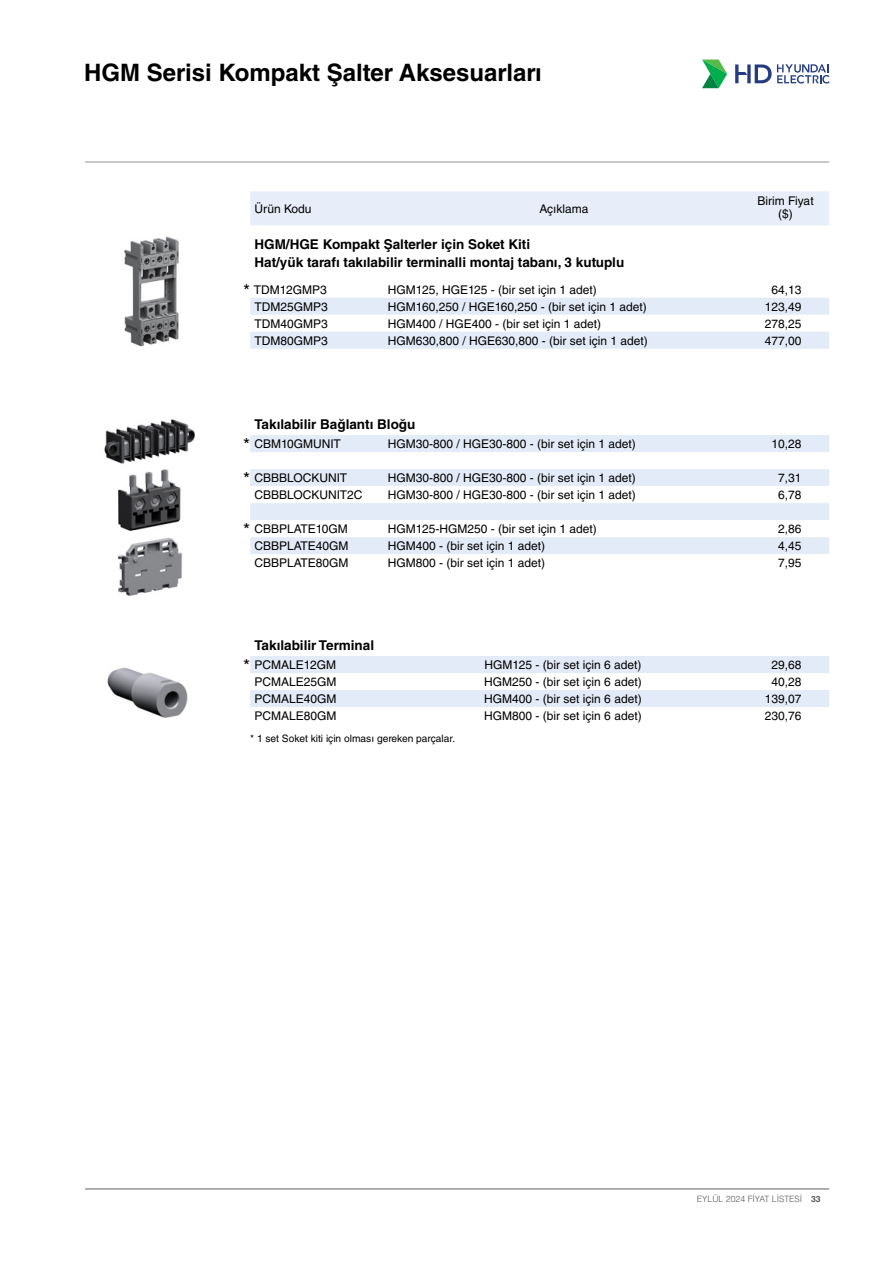
<style>
.page{position:relative;width:893px;height:1263px;background:#fff}
.page>*{position:absolute;margin:0;border:0;box-sizing:border-box;transform-origin:0 0}
.t1{font:700 24px "Helvetica LT Pro";color:#000}
.t2{font:18px/34px "Helvetica LT Pro";color:#000}
.t3{font:700 13.5px/18.3px "Helvetica LT Pro";color:#000}
.t4{font:12px/12.6px "Helvetica LT Pro";color:#000;text-align:center}
.t5{font:10.2px "Helvetica LT Pro";color:#000}
.t6{font:300 8.7px "Helvetica LT Pro";color:#58595b}
.s1{font-weight:700}
</style>
<div class="page">
<svg style="left:702px;top:60px;width:25px;height:28px"></svg>
<svg style="left:735px;top:64px;width:95px;height:20px"></svg>
<hr style="left:85px;top:1188px;width:744px;height:2px;background:#939598">
<hr style="left:85px;top:162px;width:744px;height:1px;background:#939598">
<img style="left:124px;top:236px;width:55px;height:111px">
<svg style="left:250px;top:298px;width:579px;height:51px"></svg>
<img style="left:104px;top:419px;width:91px;height:45px">
<div style="left:250px;top:435px;width:579px;height:17px;background:#e2ebf7"></div>
<svg style="left:250px;top:469px;width:579px;height:85px;fill:#e2ebf7"></svg>
<img style="left:107px;top:667px;width:81px;height:51px">
<svg style="left:250px;top:656px;width:579px;height:51px"></svg>
<div style="left:250px;top:191px;width:579px;height:34px;background:#e7eef9"></div>
<img style="left:118px;top:469px;width:63px;height:62px">
<img style="left:118px;top:537px;width:65px;height:59px">
<h1 class="t1" style="left:84px;top:58px;width:459px">HGM Serisi Kompakt Şalter Aksesuarları</h1>
<p class="t4" style="left:254px;top:203px;width:59px">Ürün Kodu</p>
<p class="t4" style="left:539px;top:203px;width:51px">Açıklama</p>
<p class="t4" style="left:757px;top:195px;width:58px">Birim Fiyat ($)</p>
<p class="t3" style="left:254px;top:235px;width:371px">HGM/HGE Kompakt Şalterler için Soket Kiti<br>Hat/yük tarafı takılabilir terminalli montaj tabanı, 3 kutuplu</p>
<p class="t4" style="left:254px;top:283px;width:74px">TDM12GMP3</p>
<p class="t4" style="left:388px;top:283px;width:211px">HGM125, HGE125 - (bir set için 1 adet)</p>
<p class="t4" style="left:772px;top:283px;width:32px">64,13</p>
<p class="t4" style="left:254px;top:300px;width:75px">TDM25GMP3</p>
<p class="t4" style="left:388px;top:300px;width:261px">HGM160,250 / HGE160,250 - (bir set için 1 adet)</p>
<p class="t4" style="left:765px;top:300px;width:38px">123,49</p>
<p class="t4" style="left:254px;top:317px;width:75px">TDM40GMP3</p>
<p class="t4" style="left:388px;top:317px;width:215px">HGM400 / HGE400 - (bir set için 1 adet)</p>
<p class="t4" style="left:765px;top:317px;width:38px">278,25</p>
<p class="t4" style="left:254px;top:334px;width:75px">TDM80GMP3</p>
<p class="t4" style="left:388px;top:334px;width:262px">HGM630,800 / HGE630,800 - (bir set için 1 adet)</p>
<p class="t4" style="left:765px;top:334px;width:38px">477,00</p>
<h2 class="t2" style="left:243px;top:273px;width:9px">*</h2>
<p class="t3" style="left:254px;top:414px;width:162px">Takılabilir Bağlantı Bloğu</p>
<p class="t4" style="left:254px;top:438px;width:88px">CBM10GMUNIT</p>
<p class="t4" style="left:388px;top:438px;width:250px">HGM30-800 / HGE30-800 - (bir set için 1 adet)</p>
<p class="t4" style="left:772px;top:438px;width:32px">10,28</p>
<p class="t4" style="left:254px;top:472px;width:94px">CBBBLOCKUNIT</p>
<p class="t4" style="left:388px;top:472px;width:250px">HGM30-800 / HGE30-800 - (bir set için 1 adet)</p>
<p class="t4" style="left:778px;top:472px;width:25px">7,31</p>
<p class="t4" style="left:254px;top:489px;width:110px">CBBBLOCKUNIT2C</p>
<p class="t4" style="left:388px;top:489px;width:250px">HGM30-800 / HGE30-800 - (bir set için 1 adet)</p>
<p class="t4" style="left:778px;top:489px;width:25px">6,78</p>
<p class="t4" style="left:254px;top:523px;width:95px">CBBPLATE10GM</p>
<p class="t4" style="left:388px;top:523px;width:210px">HGM125-HGM250 - (bir set için 1 adet)</p>
<p class="t4" style="left:778px;top:523px;width:25px">2,86</p>
<p class="t4" style="left:254px;top:540px;width:95px">CBBPLATE40GM</p>
<p class="t4" style="left:388px;top:540px;width:159px">HGM400 - (bir set için 1 adet)</p>
<p class="t4" style="left:778px;top:540px;width:25px">4,45</p>
<p class="t4" style="left:254px;top:557px;width:95px">CBBPLATE80GM</p>
<p class="t4" style="left:388px;top:557px;width:159px">HGM800 - (bir set için 1 adet)</p>
<p class="t4" style="left:778px;top:557px;width:25px">7,95</p>
<h2 class="t2" style="left:243px;top:428px;width:9px">* *</h2>
<h2 class="t2" style="left:243px;top:513px;width:9px">*</h2>
<p class="t3" style="left:254px;top:635px;width:121px">Takılabilir Terminal</p>
<p class="t4" style="left:254px;top:659px;width:83px">PCMALE12GM</p>
<p class="t4" style="left:484px;top:659px;width:158px">HGM125 - (bir set için 6 adet)</p>
<p class="t4" style="left:772px;top:659px;width:32px">29,68</p>
<p class="t4" style="left:254px;top:676px;width:84px">PCMALE25GM</p>
<p class="t4" style="left:484px;top:676px;width:159px">HGM250 - (bir set için 6 adet)</p>
<p class="t4" style="left:772px;top:676px;width:32px">40,28</p>
<p class="t4" style="left:254px;top:693px;width:84px">PCMALE40GM</p>
<p class="t4" style="left:484px;top:693px;width:159px">HGM400 - (bir set için 6 adet)</p>
<p class="t4" style="left:765px;top:693px;width:38px">139,07</p>
<p class="t4" style="left:254px;top:710px;width:84px">PCMALE80GM</p>
<p class="t4" style="left:484px;top:710px;width:159px">HGM800 - (bir set için 6 adet)</p>
<p class="t4" style="left:765px;top:710px;width:38px">230,76</p>
<p class="t5" style="left:250px;top:732px;width:207px">* 1 set Soket kiti için olması gereken parçalar.</p>
<h2 class="t2" style="left:243px;top:648px;width:9px">*</h2>
<p class="t6" style="left:697px;top:1193px;width:125px">EYLÜL 2024 FİYAT LİSTESİ <span class="s1">33</span></p>
</div>
